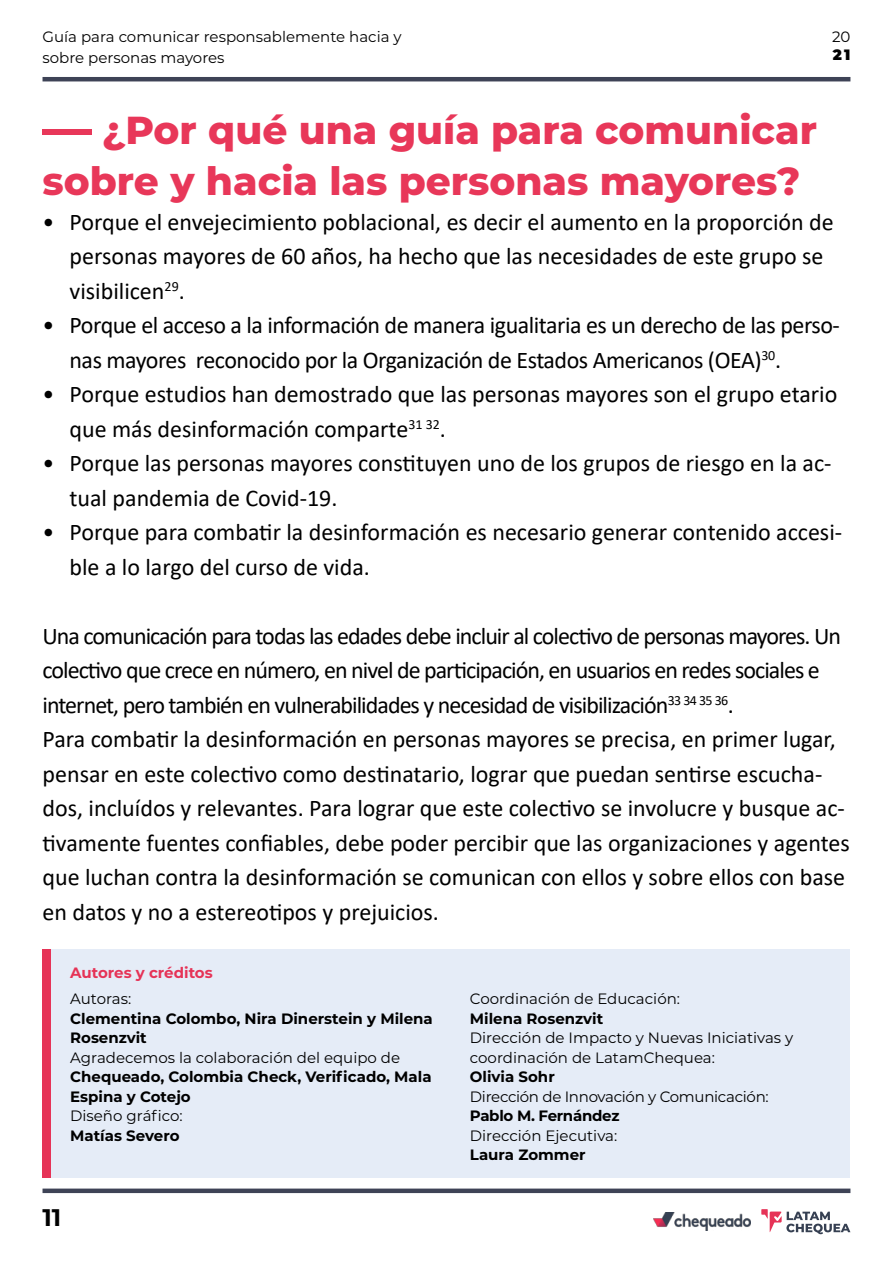
<style>
.page{position:relative;width:893px;height:1263px;background:#fff}
.page>*{position:absolute;margin:0;border:0;box-sizing:border-box;transform-origin:0 0}
.t1{font:800 39px/51px "Montserrat";color:#e83759}
.t2{font:24px/34.5px "Calibri";color:#000}
.t3{font:24px/34.5px "Calibri";letter-spacing:-.02em;color:#000}
.t4{font:700 24px "Montserrat Alternates";color:#000}
.t5{font:15px/21px "Montserrat";color:#000}
.t6{font:700 15px/19.5px "Montserrat";color:#000}
.t7{font:15px "Montserrat";letter-spacing:-.02em;color:#000}
.t8{font:700 15px "Montserrat";color:#e63357}
.t9{font:700 15px "Montserrat";letter-spacing:-.02em;color:#000}
.t10{font:15px "Montserrat Alternates";color:#000}
.t11{font:900 15px "Montserrat Alternates";color:#000}
</style>
<div class="page">
<hr style="left:43px;top:77px;width:807px;height:4px;background:#3e4356">
<div style="left:43px;top:1188px;width:807px;height:5px;background:#3e4356"></div>
<img style="left:654px;top:1213px;width:96px;height:17px">
<svg style="left:761px;top:1209px;width:89px;height:25px"></svg>
<div style="left:43px;top:949px;width:807px;height:229px;background:#e5ecf7"></div>
<div style="left:43px;top:129px;width:49px;height:5px;background:#e83759"></div>
<div style="left:43px;top:949px;width:8px;height:229px;background:#e63357"></div>
<p class="t5" style="left:43px;top:26px;width:361px">Guía para comunicar responsablemente hacia y sobre personas mayores</p>
<p class="t10" style="left:832px;top:27px;width:20px">20</p>
<p class="t11" style="left:833px;top:44px;width:19px">21</p>
<h1 class="t1" style="left:43px;top:103px;width:776px;text-indent:60px">¿Por qué una guía para comunicar sobre y hacia las personas mayores?</h1>
<p class="t2" style="left:70px;top:204px;width:766px;text-indent:-27px">• Porque el envejecimiento poblacional, es decir el aumento en la proporción de personas mayores de 60 años, ha hecho que las necesidades de este grupo se visibilicen<sup>29</sup>.</p>
<p class="t3" style="left:70px;top:307px;width:772px;text-indent:-27px">• Porque el acceso a la información de manera igualitaria es un derecho de las perso&shy;nas mayores reconocido por la Organización de Estados Americanos (OEA)<sup>30</sup>.</p>
<p class="t2" style="left:70px;top:376px;width:769px;text-indent:-27px">• Porque estudios han demostrado que las personas mayores son el grupo etario que más desinformación comparte<sup>31</sup> <sup>32</sup>.</p>
<p class="t2" style="left:70px;top:445px;width:764px;text-indent:-27px">• Porque las personas mayores constituyen uno de los grupos de riesgo en la ac&shy;tual pandemia de Covid-19.</p>
<p class="t2" style="left:70px;top:514px;width:774px;text-indent:-27px">• Porque para combatir la desinformación es necesario generar contenido accesi&shy;ble a lo largo del curso de vida.</p>
<p class="t2" style="left:43px;top:618px;width:809px">Una comunicación para todas las edades debe incluir al colectivo de personas mayores. Un colectivo que crece en número, en nivel de participación, en usuarios en redes sociales e internet, pero también en vulnerabilidades y necesidad de visibilización<sup>33</sup> <sup>34</sup> <sup>35</sup> <sup>36</sup>.<br>Para combatir la desinformación en personas mayores se precisa, en primer lugar, pensar en este colectivo como destinatario, lograr que puedan sentirse escucha&shy;dos, incluídos y relevantes. Para lograr que este colectivo se involucre y busque ac&shy;tivamente fuentes confiables, debe poder percibir que las organizaciones y agentes que luchan contra la desinformación se comunican con ellos y sobre ellos con base en datos y no a estereotipos y prejuicios.</p>
<p class="t8" style="left:70px;top:962px;width:144px">Autores y créditos</p>
<p class="t5" style="left:70px;top:988px;width:63px">Autoras:</p>
<p class="t6" style="left:70px;top:1008px;width:364px">Clementina Colombo, Nira Dinerstein y Milena<br>Rosenzvit</p>
<p class="t5" style="left:70px;top:1046px;width:331px">Agradecemos la colaboración del equipo de</p>
<p class="t6" style="left:70px;top:1066px;width:363px">Chequeado, Colombia Check, Verificado, Mala<br>Espina y Cotejo</p>
<p class="t5" style="left:70px;top:1105px;width:114px">Diseño gráfico:</p>
<p class="t6" style="left:70px;top:1125px;width:111px">Matías Severo</p>
<p class="t4" style="left:43px;top:1200px;width:20px">11</p>
<p class="t5" style="left:470px;top:988px;width:212px">Coordinación de Educación:</p>
<p class="t6" style="left:470px;top:1008px;width:135px">Milena Rosenzvit</p>
<p class="t5" style="left:470px;top:1027px;width:325px;line-height:19.5px">Dirección de Impacto y Nuevas Iniciativas y coordinación de LatamChequea:</p>
<p class="t6" style="left:470px;top:1066px;width:86px">Olivia Sohr</p>
<p class="t7" style="left:470px;top:1086px;width:300px">Dirección de Innovación y Comunicación:</p>
<p class="t9" style="left:470px;top:1105px;width:151px">Pablo M. Fernández</p>
<p class="t5" style="left:470px;top:1124px;width:149px">Dirección Ejecutiva:</p>
<p class="t6" style="left:470px;top:1144px;width:117px">Laura Zommer</p>
</div>
